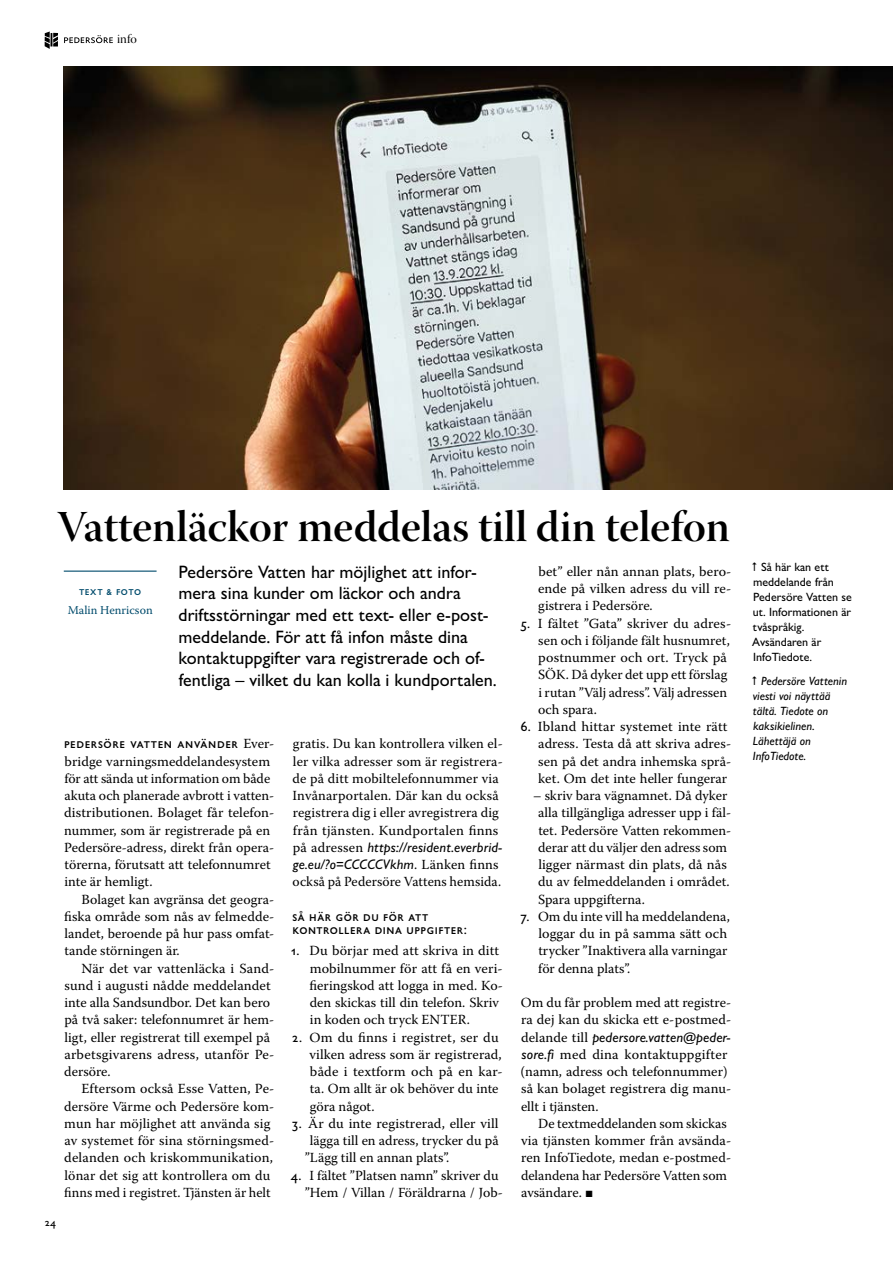
<style>
.page{position:relative;width:893px;height:1263px;background:#fff}
.page>*{position:absolute;margin:0;border:0;box-sizing:border-box;transform-origin:0 0}
.Rubrik_2{font:44.1px "Warnock Pro Semibold Disp";color:#000}
.Ingress_2{font:500 18px/21.6px "Gill Sans Nova";color:#000}
.Brödtext{font:13.8px/17.2px "Warnock Pro";letter-spacing:.005em;color:#000}
.Brödtext__första{font:13.8px/17.2px "Warnock Pro";color:#000}
.Brödtext__första_uta{font:13.8px/17.2px "Warnock Pro";color:#000}
.Brödtext__första_uta-2{font:500 13.8px/13.5px "Gill Sans Nova";letter-spacing:.04em;color:#000}
.t1{font:12.75px "Warnock Pro Disp";color:#000}
.t2{font:500 12px/15px "Gill Sans Nova";color:#000}
.t3{font:italic 500 12px/15px "Gill Sans Nova";color:#000}
.Infotext{font:12px "Warnock Pro";color:#004b6c}
.Infotext__rubrik{font:500 12px "Gill Sans Nova";letter-spacing:.05em;color:#004b6c}
.t4{font:500 11.25px "Gill Sans Nova";color:#000}
.s1{font-family:"Gill Sans Nova";font-weight:500}
.s2{font-family:"Gill Sans Nova";font-weight:500;font-style:italic}
.s3{font-family:"Gill Sans Nova";font-size:13.5px}
</style>
<div class="page">
<svg style="left:64px;top:35px;width:49px;height:8px"></svg>
<svg style="left:45px;top:31px;width:13px;height:18px"></svg>
<img style="left:64px;top:66px;width:829px;height:424px">
<hr style="left:64px;top:571px;width:93px;height:1px;background:#004b6c">
<p class="t1" style="left:117px;top:32px;width:21px">info</p>
<p class="Rubrik_2" style="left:57px;top:500px;width:674px">Vattenläckor meddelas till din telefon</p>
<p class="Infotext__rubrik" style="left:79px;top:584px;width:64px">text &amp; foto</p>
<p class="Infotext" style="left:68px;top:603px;width:86px">Malin Henricson</p>
<p class="Ingress_2" style="left:178px;top:561px;width:320px">Pedersöre Vatten har möjlighet att infor&shy;mera sina kunder om läckor och andra driftsstörningar med ett text- eller e-post&shy;meddelande. För att få infon måste dina kontaktuppgifter vara registrerade och of&shy;fentliga – vilket du kan kolla i kundportalen.</p>
<p class="t4" style="left:45px;top:1215px;width:12px">24</p>
<p class="Brödtext__första" style="left:64px;top:735px;width:212px"><span class="s1">Pedersöre Vatten använder</span> Ever&shy;bridge varningsmeddelandesystem för att sända ut information om både akuta och planerade avbrott i vatten&shy;distributionen. Bolaget får telefon&shy;nummer, som är registrerade på en Pedersöre-adress, direkt från opera&shy;törerna, förutsatt att telefonnumret inte är hemligt.</p>
<p class="Brödtext" style="left:64px;top:890px;width:212px;text-align:justify;text-indent:17px">Bolaget kan avgränsa det geogra&shy;fiska område som nås av felmedde&shy;landet, beroende på hur pass omfat&shy;tande störningen är.</p>
<p class="Brödtext" style="left:64px;top:959px;width:212px;text-indent:17px">När det var vattenläcka i Sand&shy;sund i augusti nådde meddelandet inte alla Sandsundbor. Det kan bero på två saker: telefonnumret är hem&shy;ligt, eller registrerat till exempel på arbetsgivarens adress, utanför Pe&shy;dersöre.</p>
<p class="Brödtext" style="left:64px;top:1080px;width:212px;text-indent:17px">Eftersom också Esse Vatten, Pe&shy;dersöre Värme och Pedersöre kom&shy;mun har möjlighet att använda sig av systemet för sina störningsmed&shy;delanden och kriskommunikation, lönar det sig att kontrollera om du finns med i registret. Tjänsten är helt</p>
<p class="Brödtext" style="left:293px;top:735px;width:212px">gratis. Du kan kontrollera vilken el&shy;ler vilka adresser som är registrera&shy;de på ditt mobiltelefonnummer via Invånarportalen. Där kan du också registrera dig i eller avregistrera dig från tjänsten. Kundportalen finns på adressen <span class="s2">https://resident.everbrid&shy;ge.eu/?o=CCCCCVkhm</span>. Länken finns också på Pedersöre Vattens hemsida.</p>
<p class="Brödtext__första_uta-2" style="left:292px;top:909px;width:176px">Så här gör du för att kontrollera dina uppgifter:</p>
<p class="Brödtext" style="left:310px;top:942px;width:195px;text-indent:-19px"><span class="s1">1.</span> Du börjar med att skriva in ditt mobilnummer för att få en veri&shy;fieringskod att logga in med. Ko&shy;den skickas till din telefon. Skriv in koden och tryck ENTER.</p>
<p class="Brödtext" style="left:310px;top:1028px;width:195px;text-indent:-17px"><span class="s1">2.</span> Om du finns i registret, ser du vilken adress som är registrerad, både i textform och på en kar&shy;ta. Om allt är ok behöver du inte göra något.</p>
<p class="Brödtext" style="left:292px;top:1114px;width:208px"><span class="s1">3.</span> Är du inte registrerad, eller vill</p>
<p class="Brödtext" style="left:310px;top:1132px;width:190px">lägga till en adress, trycker du på</p>
<p class="Brödtext" style="left:305px;top:1149px;width:146px">”Lägg till en annan plats”.</p>
<p class="Brödtext" style="left:291px;top:1166px;width:213px;text-align:right"><span class="s1">4.</span> I fältet ”Platsen namn” skriver du ”Hem / Villan / Föräldrarna / Job-</p>
<p class="Brödtext" style="left:538px;top:562px;width:195px;text-align:justify">bet” eller nån annan plats, bero&shy;ende på vilken adress du vill re&shy;gistrera i Pedersöre.</p>
<p class="Brödtext" style="left:538px;top:614px;width:195px;text-indent:-18px"><span class="s1">5.</span> I fältet ”Gata” skriver du adres&shy;sen och i följande fält husnumret, postnummer och ort. Tryck på<br>SÖK. Då dyker det upp ett förslag i rutan ”Välj adress”. Välj adressen och spara.</p>
<p class="Brödtext" style="left:538px;top:718px;width:194px;text-indent:-18px"><span class="s1">6.</span> Ibland hittar systemet inte rätt adress. Testa då att skriva adres&shy;sen på det andra inhemska språ&shy;ket. Om det inte heller fungerar</p>
<p class="Brödtext" style="left:538px;top:787px;width:195px;text-indent:-5px">– skriv bara vägnamnet. Då dyker alla tillgängliga adresser upp i fäl&shy;tet. Pedersöre Vatten rekommen&shy;derar att du väljer den adress som ligger närmast din plats, då nås du av felmeddelanden i området.<br>Spara uppgifterna.</p>
<p class="Brödtext" style="left:538px;top:907px;width:193px;text-indent:-18px"><span class="s1">7.</span> Om du inte vill ha meddelandena, loggar du in på samma sätt och trycker ”Inaktivera alla varningar för denna plats”.</p>
<p class="Brödtext__första_uta" style="left:521px;top:994px;width:212px">Om du får problem med att registre&shy;ra dej kan du skicka ett e-postmed&shy;delande till <span class="s2">pedersore.vatten@peder&shy;sore.fi</span> med dina kontaktuppgifter (namn, adress och telefonnummer) så kan bolaget registrera dig manu&shy;ellt i tjänsten.</p>
<p class="Brödtext" style="left:521px;top:1114px;width:212px;text-indent:17px">De textmeddelanden som skickas via tjänsten kommer från avsända&shy;ren InfoTiedote, medan e-postmed&shy;delandena har Pedersöre Vatten som avsändare. <span class="s3">■</span></p>
<p class="t2" style="left:752px;top:559px;width:101px;text-indent:9px">Så här kan ett meddelande från<br>Pedersöre Vatten se ut. Informationen är tvåspråkig.<br>Avsändaren är<br>InfoTiedote.</p>
<p class="t3" style="left:753px;top:673px;width:96px;text-indent:8px">Pedersöre Vattenin viesti voi näyttää tältä. Tiedote on kaksikielinen.<br>Lähettäjä on<br>InfoTiedote.</p>
</div>
